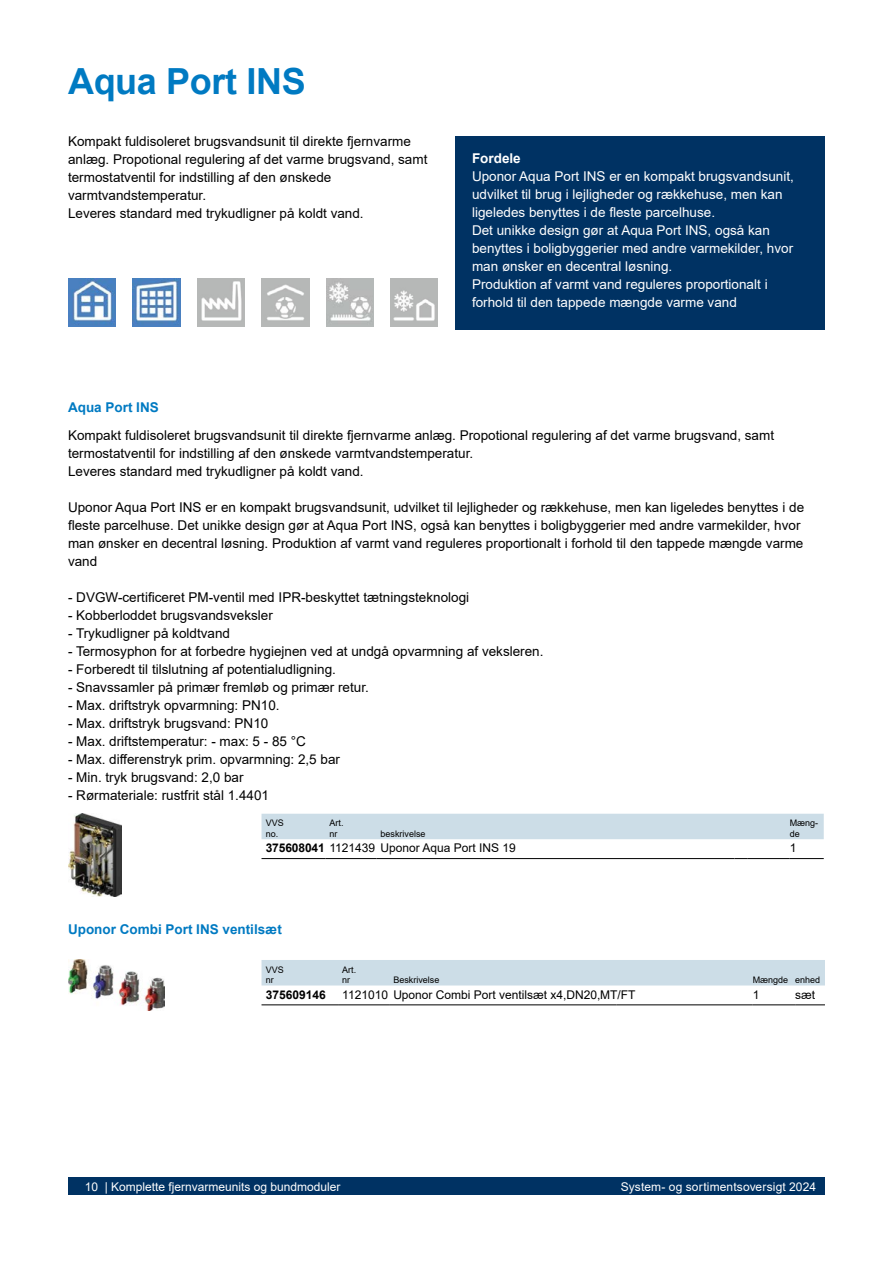
<style>
.page{position:relative;width:893px;height:1263px;background:#fff}
.page>*{position:absolute;margin:0;border:0;box-sizing:border-box;transform-origin:0 0}
.t1{font:700 36px "Arial";letter-spacing:-.01em;color:#007ac2}
.t2{font:13.5px/18px "Arial";color:#000}
.t3{font:13.5px/18px "Arial";color:#fff}
.t4{font:700 13.5px "Arial";color:#007ac2}
.t5{font:700 13.5px "Arial";color:#fff}
.t6{font:12px "Arial";color:#fff}
.t7{font:12px "Arial";color:#000}
.t8{font:700 12px "Arial";color:#000}
.t9{font:9px/10.8px "Arial";color:#000}
.s1{font-weight:700}
</style>
<div class="page">
<div style="left:455px;top:136px;width:370px;height:193px;background:#003263"></div>
<img style="left:68px;top:279px;width:48px;height:47px">
<img style="left:133px;top:279px;width:47px;height:47px">
<img style="left:197px;top:279px;width:47px;height:47px">
<img style="left:261px;top:279px;width:48px;height:47px">
<img style="left:326px;top:279px;width:47px;height:47px">
<img style="left:390px;top:279px;width:48px;height:47px">
<img style="left:68px;top:960px;width:97px;height:50px">
<div style="left:261px;top:960px;width:564px;height:25px;background:#ccdde7"></div>
<hr style="left:261px;top:1004px;width:77px;height:1px;background:#000">
<hr style="left:338px;top:1004px;width:51px;height:1px;background:#000">
<hr style="left:389px;top:1004px;width:227px;height:1px;background:#000">
<hr style="left:616px;top:1004px;width:137px;height:1px;background:#000">
<hr style="left:753px;top:1004px;width:42px;height:1px;background:#000">
<hr style="left:795px;top:1004px;width:30px;height:1px;background:#000">
<img style="left:68px;top:814px;width:54px;height:83px">
<div style="left:261px;top:814px;width:563px;height:25px;background:#ccdde7"></div>
<hr style="left:261px;top:858px;width:64px;height:1px;background:#000">
<hr style="left:325px;top:858px;width:51px;height:1px;background:#000">
<hr style="left:376px;top:858px;width:358px;height:1px;background:#000">
<svg style="left:734px;top:858px;width:13px;height:1px"></svg>
<hr style="left:747px;top:858px;width:43px;height:1px;background:#000">
<hr style="left:790px;top:858px;width:34px;height:1px;background:#000">
<div style="left:68px;top:1178px;width:757px;height:17px;background:#003263"></div>
<h1 class="t1" style="left:68px;top:56px;width:239px">Aqua Port INS</h1>
<p class="t2" style="left:68px;top:132px;width:361px">Kompakt fuldisoleret brugsvandsunit til direkte fjernvarme anlæg. Propotional regulering af det varme brugsvand, samt termostatventil for indstilling af den ønskede varmtvandstemperatur.<br>Leveres standard med trykudligner på koldt vand.</p>
<p class="t4" style="left:68px;top:398px;width:92px">Aqua Port INS</p>
<p class="t5" style="left:472px;top:149px;width:50px">Fordele</p>
<p class="t3" style="left:472px;top:167px;width:323px">Uponor Aqua Port INS er en kompakt brugsvandsunit, udvilket til brug i lejligheder og rækkehuse, men kan ligeledes benyttes i de fleste parcelhuse.<br>Det unikke design gør at Aqua Port INS, også kan benyttes i boligbyggerier med andre varmekilder, hvor man ønsker en decentral løsning.<br>Produktion af varmt vand reguleres proportionalt i forhold til den tappede mængde varme vand</p>
<p class="t2" style="left:68px;top:426px;width:708px">Kompakt fuldisoleret brugsvandsunit til direkte fjernvarme anlæg. Propotional regulering af det varme brugsvand, samt termostatventil for indstilling af den ønskede varmtvandstemperatur.<br>Leveres standard med trykudligner på koldt vand.</p>
<p class="t2" style="left:68px;top:498px;width:738px">Uponor Aqua Port INS er en kompakt brugsvandsunit, udvilket til lejligheder og rækkehuse, men kan ligeledes benyttes i de fleste parcelhuse. Det unikke design gør at Aqua Port INS, også kan benyttes i boligbyggerier med andre varmekilder, hvor man ønsker en decentral løsning. Produktion af varmt vand reguleres proportionalt i forhold til den tappede mængde varme vand</p>
<p class="t2" style="left:68px;top:588px;width:403px">- DVGW-certificeret PM-ventil med IPR-beskyttet tætningsteknologi</p>
<p class="t2" style="left:68px;top:606px;width:206px">- Kobberloddet brugsvandsveksler</p>
<p class="t2" style="left:68px;top:624px;width:164px">- Trykudligner på koldtvand</p>
<p class="t2" style="left:68px;top:642px;width:477px">- Termosyphon for at forbedre hygiejnen ved at undgå opvarmning af veksleren.</p>
<p class="t2" style="left:68px;top:660px;width:269px">- Forberedt til tilslutning af potentialudligning.</p>
<p class="t2" style="left:68px;top:678px;width:302px">- Snavssamler på primær fremløb og primær retur.</p>
<p class="t2" style="left:68px;top:696px;width:213px">- Max. driftstryk opvarmning: PN10.</p>
<p class="t2" style="left:68px;top:714px;width:202px">- Max. driftstryk brugsvand: PN10</p>
<p class="t2" style="left:68px;top:732px;width:239px">- Max. driftstemperatur: - max: 5 - 85 °C</p>
<p class="t2" style="left:68px;top:750px;width:274px">- Max. differenstryk prim. opvarmning: 2,5 bar</p>
<p class="t2" style="left:68px;top:768px;width:177px">- Min. tryk brugsvand: 2,0 bar</p>
<p class="t2" style="left:68px;top:786px;width:203px">- Rørmateriale: rustfrit stål 1.4401</p>
<p class="t9" style="left:266px;top:818px;width:20px">VVS no.</p>
<p class="t9" style="left:330px;top:818px;width:16px">Art. nr</p>
<p class="t9" style="left:381px;top:828px;width:47px">beskrivelse</p>
<p class="t9" style="left:790px;top:818px;width:30px">Mæng&shy;de</p>
<p class="t7" style="left:266px;top:840px;width:251px"><span class="s1">375608041</span> 1121439 Uponor Aqua Port INS 19</p>
<p class="t7" style="left:790px;top:840px;width:8px">1</p>
<p class="t4" style="left:68px;top:920px;width:215px">Uponor Combi Port INS ventilsæt</p>
<p class="t9" style="left:266px;top:964px;width:20px">VVS nr</p>
<p class="t9" style="left:342px;top:964px;width:16px">Art. nr</p>
<p class="t9" style="left:393px;top:975px;width:48px">Beskrivelse</p>
<p class="t9" style="left:753px;top:975px;width:69px">Mængde enhed</p>
<p class="t8" style="left:266px;top:986px;width:62px">375609146</p>
<p class="t7" style="left:342px;top:986px;width:295px">1121010 Uponor Combi Port ventilsæt x4,DN20,MT/FT</p>
<p class="t7" style="left:753px;top:986px;width:8px">1</p>
<p class="t7" style="left:795px;top:986px;width:21px">sæt</p>
<p class="t6" style="left:85px;top:1178px;width:257px">10 | Komplette fjernvarmeunits og bundmoduler</p>
<p class="t6" style="left:621px;top:1178px;width:197px">System- og sortimentsoversigt 2024</p>
<p class="t6" style="left:576px;top:1178px;width:233px">Præfabrikerede systemer - Fjern a meunit |</p>
</div>
